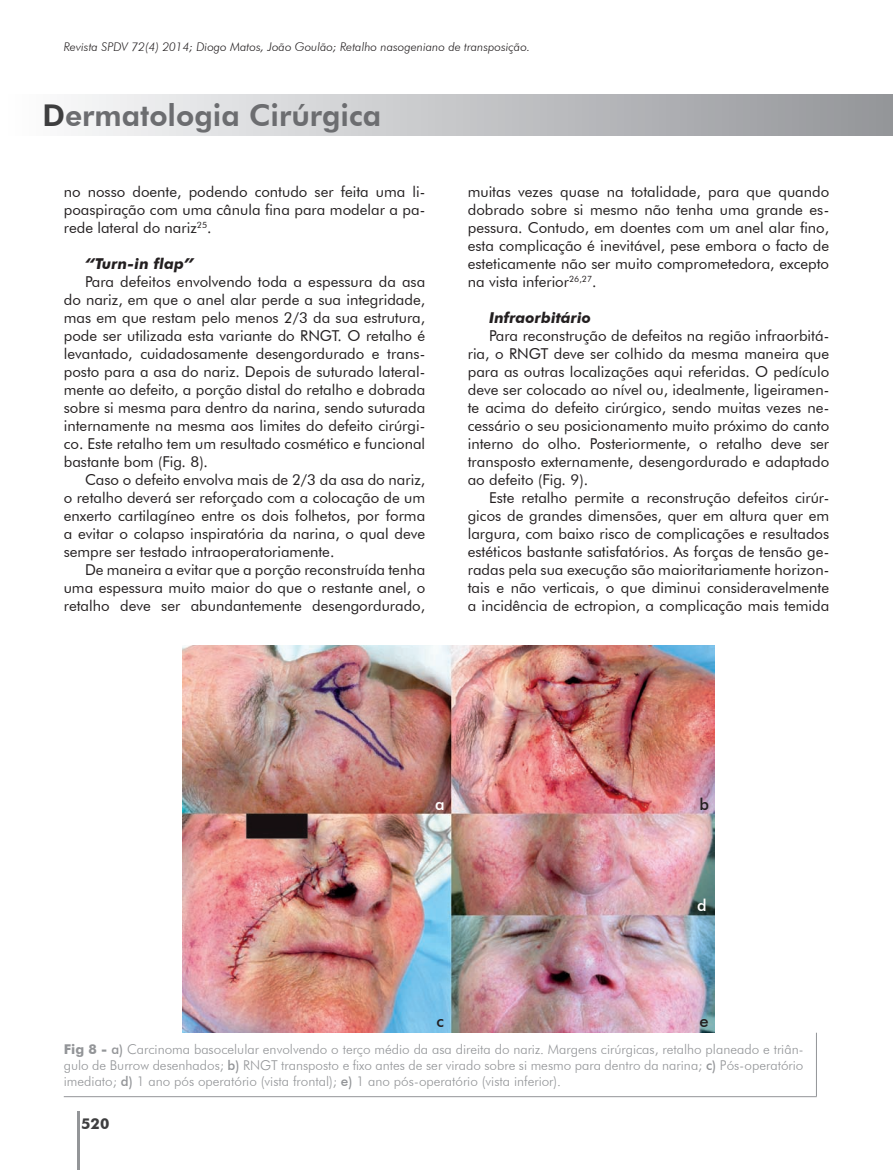
<style>
.page{position:relative;width:893px;height:1170px;background:#fff}
.page>*{position:absolute;margin:0;border:0;box-sizing:border-box;transform-origin:0 0}
.t1{font:800 30px "Futura BT";color:#6c6d70}
.t2{font:500 16.5px "Futura BT";color:#231f20}
.t3{font:500 16.5px "Futura BT";color:#fff}
.t4{font:15px/18px "Futura BT";color:#231f20;text-align:justify}
.t5{font:italic 700 15px "Futura BT";color:#231f20}
.t6{font:700 15px "Futura BT";color:#3e3e3f}
.t7{font:300 13.5px/16.2px "Futura BT";color:#939598;text-align:justify}
.t8{font:italic 300 12px "Futura BT";color:#231f20}
.s1{color:#3e3e3f}
.s2{font-weight:700}
.s3{font-weight:500}
</style>
<div class="page">
<div style="left:0;top:94px;width:893px;height:41px;background:linear-gradient(to right,#fdfdfe,#939498)"></div>
<hr style="left:77px;top:1111px;width:3px;height:58px;background:#939598">
<hr style="left:816px;top:1032px;width:1px;height:64px;background:#939598">
<hr style="left:64px;top:1096px;width:753px;height:1px;background:#939598">
<img style="left:183px;top:645px;width:531px;height:387px">
<p class="t8" style="left:64px;top:39px;width:468px">Revista SPDV 72(4) 2014; Diogo Matos, João Goulão; Retalho nasogeniano de transposição.</p>
<h1 class="t1" style="left:43px;top:97px;width:340px"><span class="s1">D</span>ermatologia Cirúrgica</h1>
<p class="t4" style="left:64px;top:182px;width:363px">no nosso doente, podendo contudo ser feita uma li&shy;poaspiração com uma cânula fina para modelar a pa&shy;rede lateral do nariz<sup>25</sup>.</p>
<p class="t5" style="left:85px;top:254px;width:110px">“Turn-in flap”</p>
<p class="t4" style="left:64px;top:272px;width:363px;text-indent:21px">Para defeitos envolvendo toda a espessura da asa do nariz, em que o anel alar perde a sua integridade, mas em que restam pelo menos 2/3 da sua estrutura, pode ser utilizada esta variante do RNGT. O retalho é levantado, cuidadosamente desengordurado e trans&shy;posto para a asa do nariz. Depois de suturado lateral&shy;mente ao defeito, a porção distal do retalho e dobrada sobre si mesma para dentro da narina, sendo suturada internamente na mesma aos limites do defeito cirúrgi&shy;co. Este retalho tem um resultado cosmético e funcional bastante bom (Fig. 8).</p>
<p class="t4" style="left:64px;top:470px;width:363px;text-indent:21px">Caso o defeito envolva mais de 2/3 da asa do nariz, o retalho deverá ser reforçado com a colocação de um enxerto cartilagíneo entre os dois folhetos, por forma a evitar o colapso inspiratória da narina, o qual deve sempre ser testado intraoperatoriamente.</p>
<p class="t4" style="left:64px;top:560px;width:363px;text-indent:21px">De maneira a evitar que a porção reconstruída tenha uma espessura muito maior do que o restante anel, o retalho deve ser abundantemente desengordurado,</p>
<p class="t4" style="left:468px;top:182px;width:363px">muitas vezes quase na totalidade, para que quando dobrado sobre si mesmo não tenha uma grande es&shy;pessura. Contudo, em doentes com um anel alar fino, esta complicação é inevitável, pese embora o facto de esteticamente não ser muito comprometedora, excepto na vista inferior<sup>26,27</sup>.</p>
<p class="t5" style="left:489px;top:308px;width:103px">Infraorbitário</p>
<p class="t4" style="left:468px;top:326px;width:363px;text-indent:21px">Para reconstrução de defeitos na região infraorbitá&shy;ria, o RNGT deve ser colhido da mesma maneira que para as outras localizações aqui referidas. O pedículo deve ser colocado ao nível ou, idealmente, ligeiramen&shy;te acima do defeito cirúrgico, sendo muitas vezes ne&shy;cessário o seu posicionamento muito próximo do canto interno do olho. Posteriormente, o retalho deve ser transposto externamente, desengordurado e adaptado ao defeito (Fig. 9).</p>
<p class="t4" style="left:468px;top:488px;width:363px;text-indent:21px">Este retalho permite a reconstrução defeitos cirúr&shy;gicos de grandes dimensões, quer em altura quer em largura, com baixo risco de complicações e resultados estéticos bastante satisfatórios. As forças de tensão ge&shy;radas pela sua execução são maioritariamente horizon&shy;tais e não verticais, o que diminui consideravelmente a incidência de ectropion, a complicação mais temida</p>
<p class="t3" style="left:435px;top:793px;width:11px">a</p>
<p class="t2" style="left:436px;top:1011px;width:9px">c</p>
<p class="t2" style="left:699px;top:793px;width:11px">b</p>
<p class="t3" style="left:697px;top:894px;width:11px">d</p>
<p class="t2" style="left:699px;top:1011px;width:11px">e</p>
<p class="t7" style="left:64px;top:1040px;width:741px"><span class="s2">Fig 8 -</span> <span class="s3">a)</span> Carcinoma basocelular envolvendo o terço médio da asa direita do nariz. Margens cirúrgicas, retalho planeado e triân&shy;gulo de Burrow desenhados; <span class="s3">b)</span> RNGT transposto e fixo antes de ser virado sobre si mesmo para dentro da narina; <span class="s3">c)</span> Pós-operatório imediato; <span class="s3">d)</span> 1 ano pós operatório (vista frontal); <span class="s3">e)</span> 1 ano pós-operatório (vista inferior).</p>
<p class="t6" style="left:81px;top:1114px;width:30px">520</p>
</div>
